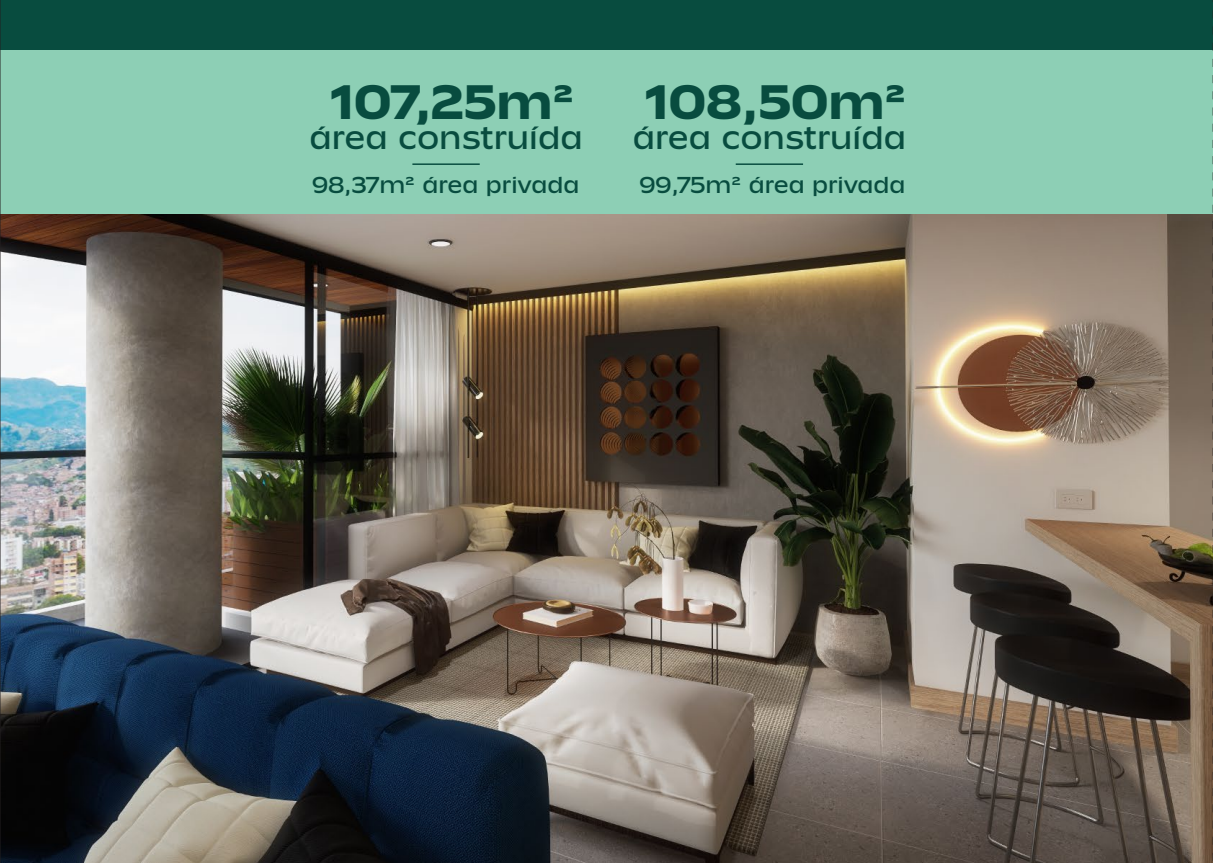
<style>
.page{position:relative;width:1213px;height:863px;background:#fff}
.page>*{position:absolute;margin:0;border:0;box-sizing:border-box;transform-origin:0 0}
.t1{font:600 49.05px "Klub 10";color:#084c3f}
.t2{font:500 32.7px "Klub 10";color:#084c3f}
.t3{font:500 23.4px "Klub 10";color:#084c3f}
</style>
<div class="page">
<img style="left:0;top:0;width:1212px;height:863px">
<svg style="left:1212px;top:0;width:1px;height:863px"></svg>
<h1 class="t1" style="left:330px;top:74px;width:245px">107,25m2</h1>
<h2 class="t2" style="left:309px;top:119px;width:275px">área construída</h2>
<h1 class="t1" style="left:645px;top:74px;width:262px">108,50m2</h1>
<h2 class="t2" style="left:632px;top:119px;width:275px">área construída</h2>
<p class="t3" style="left:312px;top:171px;width:269px">98,37m2 área privada</p>
<p class="t3" style="left:639px;top:171px;width:267px">99,75m2 área privada</p>
</div>
